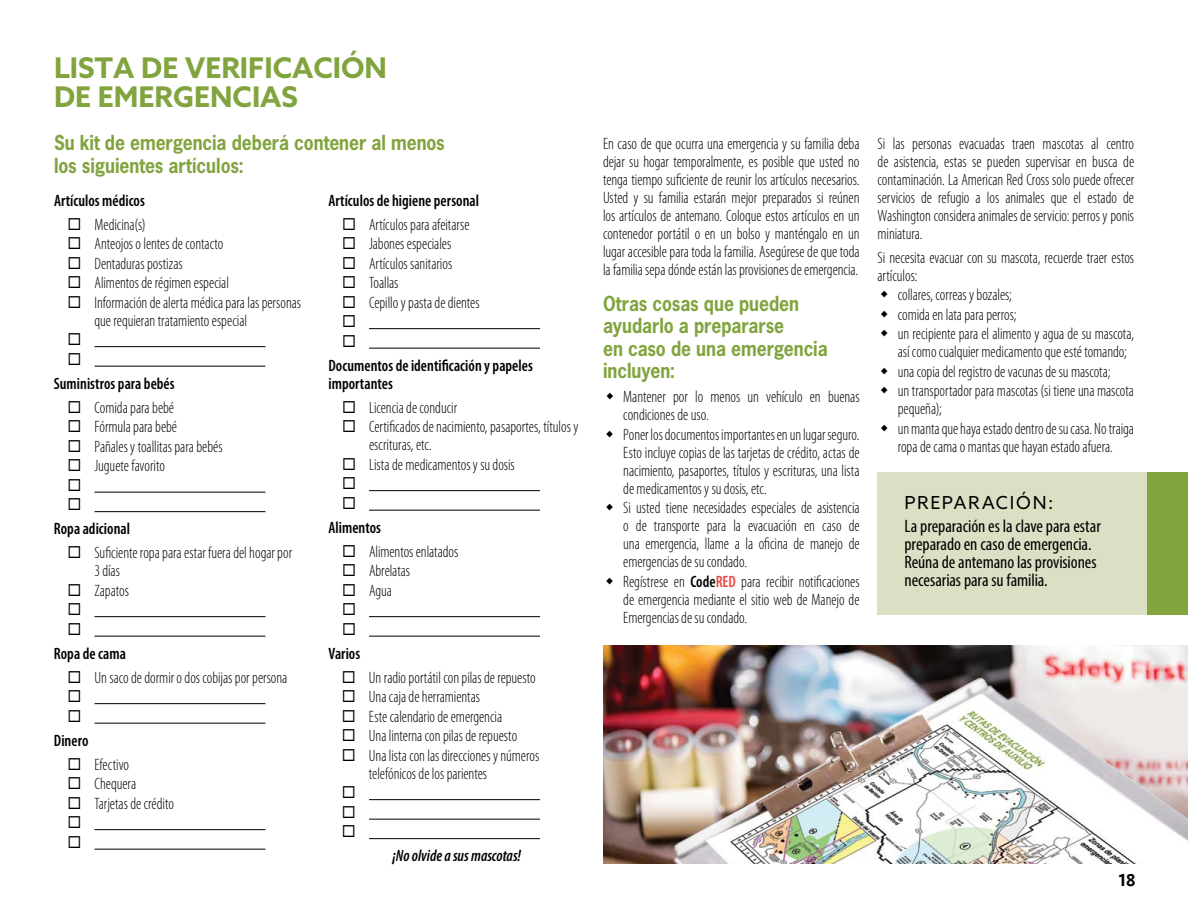
<style>
.page{position:relative;width:1188px;height:918px;background:#fff}
.page>*{position:absolute;margin:0;border:0;box-sizing:border-box;transform-origin:0 0}
.t1{font:700 28.5px/28.5px "Azo Sans";color:#82a43e}
.t2{font:700 19.5px/22.5px "News Gothic Std";letter-spacing:-.005em;color:#82a43e;scale:.9 1}
.t3{font:condensed 18px/18px "Myriad Pro";letter-spacing:-.005em;color:#000}
.t4{font:18px "Azo Sans";letter-spacing:.095em;color:#000}
.t5{font:500 18px "Seravek";color:#000}
.t6{font:300 condensed 16.5px/19.5px "Myriad Pro";letter-spacing:-.005em;color:#000;scale:.95 1}
.t7{font:600 condensed 16.5px/18px "Myriad Pro";letter-spacing:.005em;color:#000;scale:.95 1}
.t8{font:italic 600 condensed 16.5px "Myriad Pro";color:#000;scale:.95 1}
.s1{font-weight:600}
.s2{font-weight:600;color:#ec4642}
</style>
<div class="page">
<hr style="left:94px;top:346px;width:171px;height:1px;background:#000">
<hr style="left:94px;top:366px;width:171px;height:1px;background:#000">
<hr style="left:94px;top:492px;width:171px;height:1px;background:#000">
<hr style="left:94px;top:511px;width:171px;height:1px;background:#000">
<hr style="left:94px;top:616px;width:171px;height:1px;background:#000">
<hr style="left:94px;top:636px;width:171px;height:1px;background:#000">
<hr style="left:94px;top:703px;width:171px;height:1px;background:#000">
<hr style="left:94px;top:723px;width:171px;height:1px;background:#000">
<hr style="left:94px;top:829px;width:171px;height:1px;background:#000">
<hr style="left:94px;top:849px;width:171px;height:1px;background:#000">
<hr style="left:369px;top:328px;width:171px;height:1px;background:#000">
<hr style="left:369px;top:348px;width:171px;height:1px;background:#000">
<hr style="left:369px;top:490px;width:171px;height:1px;background:#000">
<hr style="left:369px;top:510px;width:171px;height:1px;background:#000">
<hr style="left:369px;top:616px;width:171px;height:1px;background:#000">
<hr style="left:369px;top:636px;width:171px;height:1px;background:#000">
<hr style="left:369px;top:799px;width:171px;height:1px;background:#000">
<hr style="left:369px;top:819px;width:171px;height:1px;background:#000">
<hr style="left:369px;top:838px;width:171px;height:1px;background:#000">
<img style="left:604px;top:646px;width:584px;height:218px">
<div style="left:878px;top:472px;width:304px;height:143px;background:#dae0c4"></div>
<div style="left:1147px;top:472px;width:41px;height:143px;background:#82a43e"></div>
<h1 class="t1" style="left:54px;top:53px;width:335px">LISTA DE VERIFICACIÓN<br>DE EMERGENCIAS</h1>
<p class="t2" style="left:54px;top:131px;width:436px">Su kit de emergencia deberá contener al menos los siguientes artículos:</p>
<p class="t7" style="left:54px;top:191px;width:97px">Artículos médicos</p>
<p class="t6" style="left:94px;top:214px;width:219px">Medicina(s)<br>Anteojos o lentes de contacto<br>Dentaduras postizas<br>Alimentos de régimen especial<br>Información de alerta médica para las personas</p>
<p class="t6" style="left:94px;top:310px;width:162px">que requieran tratamiento especial</p>
<p class="t7" style="left:54px;top:374px;width:129px">Suministros para bebés</p>
<p class="t6" style="left:94px;top:397px;width:136px">Comida para bebé<br>Fórmula para bebé<br>Pañales y toallitas para bebés<br>Juguete favorito</p>
<p class="t7" style="left:54px;top:519px;width:82px">Ropa adicional</p>
<p class="t6" style="left:94px;top:544px;width:210px;line-height:18px">Suficiente ropa para estar fuera del hogar por<br>3 días</p>
<p class="t6" style="left:94px;top:580px;width:38px">Zapatos</p>
<p class="t7" style="left:54px;top:644px;width:77px">Ropa de cama</p>
<p class="t6" style="left:94px;top:667px;width:205px">Un saco de dormir o dos cobijas por persona</p>
<p class="t7" style="left:54px;top:731px;width:38px">Dinero</p>
<p class="t6" style="left:94px;top:754px;width:85px">Efectivo<br>Chequera<br>Tarjetas de crédito</p>
<p class="t7" style="left:329px;top:191px;width:160px">Artículos de higiene personal</p>
<p class="t6" style="left:369px;top:214px;width:118px">Artículos para afeitarse<br>Jabones especiales<br>Artículos sanitarios<br>Toallas<br>Cepillo y pasta de dientes</p>
<p class="t7" style="left:329px;top:356px;width:217px">Documentos de identificación y papeles importantes</p>
<p class="t6" style="left:369px;top:397px;width:222px">Licencia de conducir<br>Certificados de nacimiento, pasaportes, títulos y</p>
<p class="t6" style="left:369px;top:435px;width:155px">escrituras, etc.<br>Lista de medicamentos y su dosis</p>
<p class="t7" style="left:329px;top:518px;width:57px">Alimentos</p>
<p class="t6" style="left:369px;top:541px;width:96px">Alimentos enlatados<br>Abrelatas<br>Agua</p>
<p class="t7" style="left:328px;top:644px;width:35px">Varios</p>
<p class="t6" style="left:369px;top:667px;width:181px">Un radio portátil con pilas de repuesto Una caja de herramientas<br>Este calendario de emergencia<br>Una linterna con pilas de repuesto<br>Una lista con las direcciones y números</p>
<p class="t6" style="left:369px;top:763px;width:126px">telefónicos de los parientes</p>
<p class="t8" style="left:392px;top:846px;width:137px">¡No olvide a sus mascotas!</p>
<p class="t6" style="left:603px;top:134px;width:272px;line-height:18px;text-align:justify">En caso de que ocurra una emergencia y su familia deba dejar su hogar temporalmente, es posible que usted no tenga tiempo suficiente de reunir los artículos necesarios.<br>Usted y su familia estarán mejor preparados si reúnen los artículos de antemano. Coloque estos artículos en un contenedor portátil o en un bolso y manténgalo en un lugar accesible para toda la familia. Asegúrese de que toda la familia sepa dónde están las provisiones de emergencia.</p>
<p class="t2" style="left:603px;top:292px;width:251px">Otras cosas que pueden ayudarlo a prepararse<br>en caso de una emergencia incluyen:</p>
<p class="t6" style="left:623px;top:387px;width:250px;line-height:18px">Mantener por lo menos un vehículo en buenas condiciones de uso.</p>
<p class="t6" style="left:623px;top:425px;width:250px;line-height:18px;text-align:justify">Poner los documentos importantes en un lugar seguro.<br>Esto incluye copias de las tarjetas de crédito, actas de nacimiento, pasaportes, títulos y escrituras, una lista de medicamentos y su dosis, etc.</p>
<p class="t6" style="left:623px;top:498px;width:250px;line-height:18px;text-align:justify">Si usted tiene necesidades especiales de asistencia o de transporte para la evacuación en caso de una emergencia, llame a la oficina de manejo de emergencias de su condado.</p>
<p class="t6" style="left:623px;top:572px;width:250px;line-height:18px;text-align:justify">Regístrese en <span class="s1">Code</span><span class="s2">RED</span> para recibir notificaciones de emergencia mediante el sitio web de Manejo de Emergencias de su condado.</p>
<p class="t6" style="left:878px;top:134px;width:272px;line-height:18px;text-align:justify">Si las personas evacuadas traen mascotas al centro de asistencia, estas se pueden supervisar en busca de contaminación. La American Red Cross solo puede ofrecer servicios de refugio a los animales que el estado de Washington considera animales de servicio: perros y ponis miniatura.</p>
<p class="t6" style="left:878px;top:248px;width:272px;line-height:18px">Si necesita evacuar con su mascota, recuerde traer estos artículos:</p>
<p class="t6" style="left:898px;top:285px;width:250px">collares, correas y bozales;<br>comida en lata para perros;<br>un recipiente para el alimento y agua de su mascota,</p>
<p class="t6" style="left:898px;top:342px;width:250px">así como cualquier medicamento que esté tomando; una copia del registro de vacunas de su mascota;<br>un transportador para mascotas (si tiene una mascota</p>
<p class="t6" style="left:898px;top:399px;width:250px">pequeña);<br>un manta que haya estado dentro de su casa. No traiga</p>
<p class="t6" style="left:898px;top:436px;width:228px">ropa de cama o mantas que hayan estado afuera.</p>
<p class="t4" style="left:904px;top:490px;width:150px">PREPARACIÓN:</p>
<p class="t3" style="left:904px;top:517px;width:198px">La preparación es la clave para estar preparado en caso de emergencia.<br>Reúna de antemano las provisiones necesarias para su familia.</p>
<p class="t5" style="left:1119px;top:868px;width:18px">18</p>
</div>
